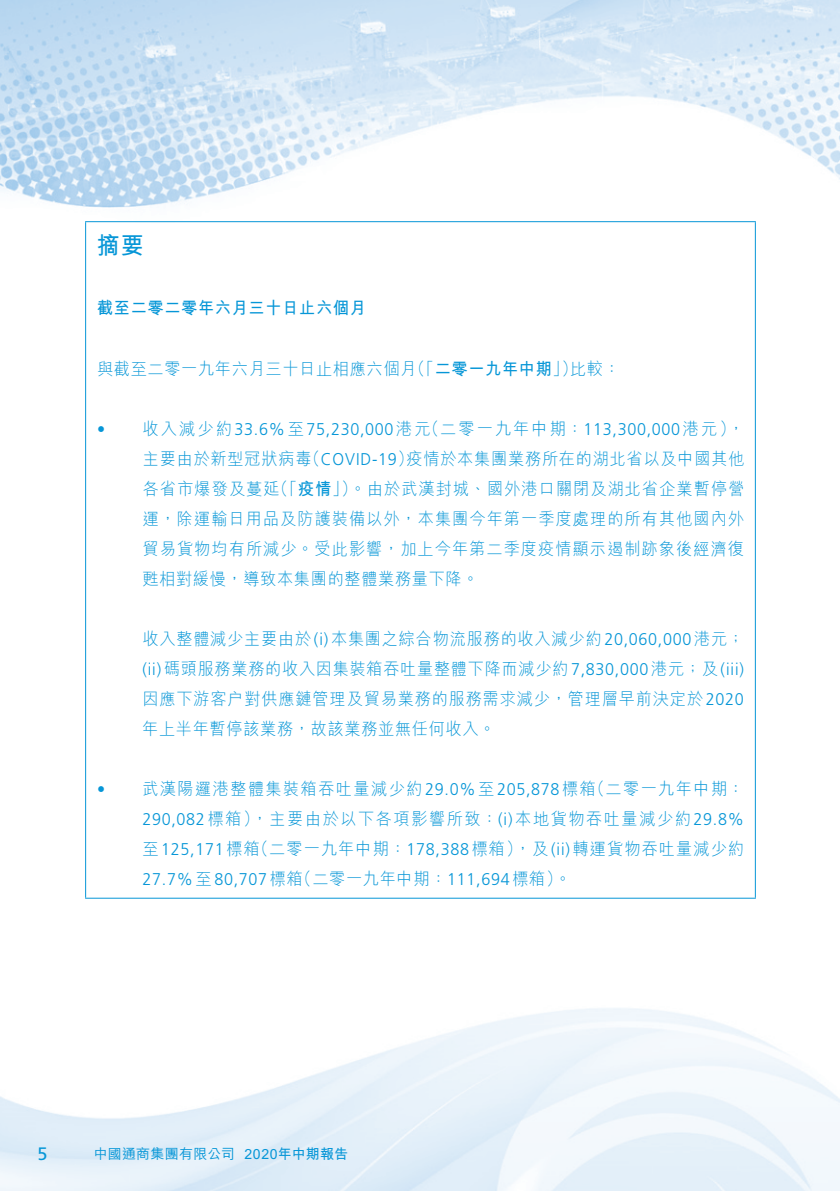
<style>
.page{position:relative;width:840px;height:1191px;background:#fff}
.page>*{position:absolute;margin:0;border:0;box-sizing:border-box;transform-origin:0 0}
.t1{font:700 24px "M Hei HK";color:#0696d7;scale:.95 1}
.t2{font:18px "Frutiger";color:#0696d7}
.t3{font:300 17px/30px "M Hei HK";letter-spacing:.065em;color:#0696d7;scale:.95 1}
.t4{font:300 17px/30px "M Hei HK";letter-spacing:.095em;color:#0696d7;text-align:right;scale:.95 1}
.t5{font:300 17px "Frutiger";letter-spacing:.04em;color:#0696d7;scale:.95 1}
.t6{font:300 17px "M Hei HK";letter-spacing:.09em;color:#0696d7;scale:.95 1}
.t7{font:300 17px "M Hei HK";letter-spacing:.04em;color:#0696d7;scale:.95 1}
.t8{font:700 17px "M Hei HK";letter-spacing:.04em;color:#0696d7;scale:.95 1}
.t9{font:300 17px "M Hei HK";letter-spacing:.13em;color:#0696d7;scale:.95 1}
.t10{font:500 14px "M Hei HK";letter-spacing:.015em;color:#0696d7}
.t11{font:700 14px "M Hei HK";letter-spacing:.02em;color:#0696d7}
.s1{font-weight:300}
.s2{font-family:"Frutiger"}
.s3{font-family:"M Hei HK"}
.s4{font-weight:700}
</style>
<div class="page">
<img style="left:0;top:0;width:839px;height:1191px">
<hr style="left:85px;top:221px;width:670px;height:1px;background:#0696d7">
<hr style="left:85px;top:222px;width:1px;height:675px;background:#0696d7">
<hr style="left:754px;top:222px;width:1px;height:675px;background:#0696d7">
<hr style="left:85px;top:897px;width:670px;height:1px;background:#0696d7">
<h1 class="t1" style="left:97px;top:228px;width:51px">摘要</h1>
<p class="t8" style="left:97px;top:296px;width:284px">截至二零二零年六月三十日止六個月</p>
<p class="t8" style="left:409px;top:356px;width:179px"><span class="s1">（「</span>二零一九年中期<span class="s1">」）</span></p>
<p class="t3" style="left:569px;top:352px;width:54px">比較：</p>
<p class="t7" style="left:97px;top:356px;width:337px">與截至二零一九年六月三十日止相應六個月</p>
<p class="t5" style="left:97px;top:419px;width:10px">•</p>
<p class="t5" style="left:97px;top:779px;width:10px">•</p>
<p class="t9" style="left:423px;top:416px;width:339px">（二零一九年中期：<span class="s2">113,300,000</span>港元 ，(</p>
<p class="t5" style="left:142px;top:419px;width:304px"><span class="s3">收入減少約</span>33.6% <span class="s3">至</span> 75,230,000 <span class="s3">港元</span></p>
<p class="t3" style="left:406px;top:442px;width:357px">疫情於本集團業務所在的湖北省以及中國其他</p>
<p class="t3" style="left:272px;top:442px;width:498px;text-indent:-129px">主要由於新型冠狀病毒<br>（「<span class="s4">疫情</span>」）。由於武漢封城、國外港口關閉及湖北省企業暫停營</p>
<p class="t5" style="left:304px;top:449px;width:117px"><span class="s3">（</span>COVID-19<span class="s3">）</span></p>
<p class="t3" style="left:142px;top:472px;width:634px">各省市爆發及蔓延<br>運，除運輸日用品及防護裝備以外，本集團今年第一季度處理的所有其他國內外貿易貨物均有所減少。受此影響，加上今年第二季度疫情顯示遏制跡象後經濟復甦相對緩慢，導致本集團的整體業務量下降。</p>
<p class="t3" style="left:142px;top:622px;width:634px;text-align:justify">收入整體減少主要由於 <span class="s2">)i(</span> 本集團之綜合物流服務的收入減少約<span class="s2">20,060,000</span> 港元;<br><span class="s2">)i i(</span> 碼頭服務業務的收入因集裝箱吞吐量整體下降而減少約<span class="s2">7,830,000</span> 港元；及<span class="s2">(iii(</span>因應下游客户對供應鏈管理及貿易業務的服務需求減少，管理層早前決定於<span class="s2">2020</span>年上半年暫停該業務，故該業務並無任何收入。</p>
<p class="t6" style="left:588px;top:776px;width:165px">（二零一九年中期：</p>
<p class="t6" style="left:142px;top:776px;width:478px">武漢陽邏港整體集裝箱吞吐量減少約<span class="s2">29.0%</span> 至 <span class="s2">205,878</span> 標箱</p>
<p class="t4" style="left:142px;top:802px;width:634px"><span class="s2">290,082</span>標箱 ，） 主要由於以下各項影響所致： <span class="s2">)i(</span> 本地貨物吞吐量減少約<span class="s2">29.8%</span>（二零一九年中期：<span class="s2">178,388</span>標箱 ，） 及 <span class="s2">)i i(</span> 轉運貨物吞吐量減少約</p>
<p class="t5" style="left:142px;top:839px;width:125px"><span class="s3">至</span>125,171 <span class="s3">標箱</span></p>
<p class="t7" style="left:295px;top:866px;width:291px">（二零一九年中期：<span class="s2">111,694</span>標箱。(</p>
<p class="t5" style="left:142px;top:869px;width:170px">27.7%<span class="s3">至</span> 80,707 <span class="s3">標箱</span></p>
<p class="t2" style="left:38px;top:1143px;width:12px">5</p>
<p class="t10" style="left:94px;top:1143px;width:142px">中國通商集團有限公司</p>
<p class="t11" style="left:244px;top:1143px;width:105px">2020年中期報告</p>
</div>
